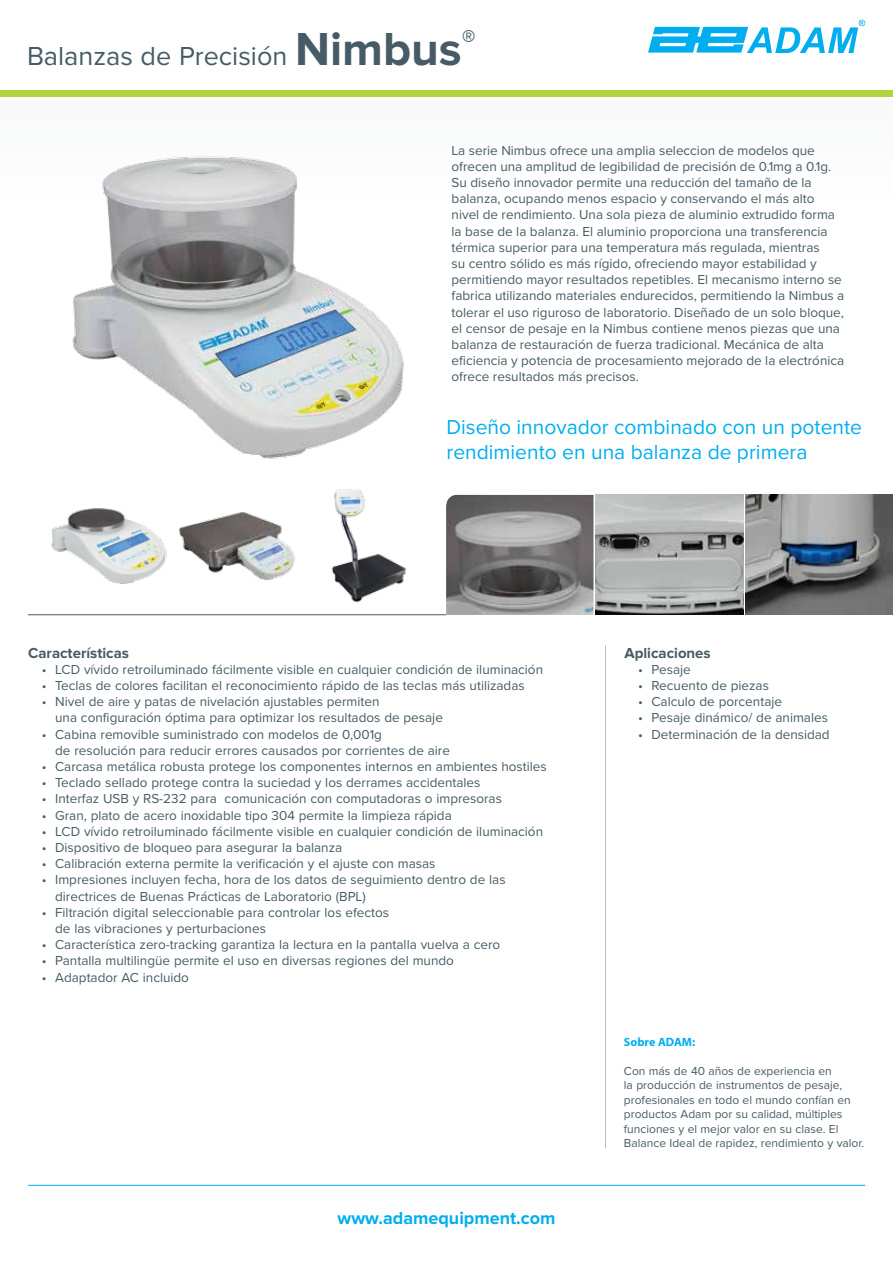
<style>
.page{position:relative;width:893px;height:1263px;background:#fff}
.page>*{position:absolute;margin:0;border:0;box-sizing:border-box;transform-origin:0 0}
.t1{font:27px "Proxima Nova";color:#465b65}
.t2{font:21px/25.2px "Proxima Nova";color:#00aeef}
.t3{font:700 18px "Proxima Nova";color:#00aeef}
.t4{font:700 15px "Proxima Nova";color:#465b65}
.t5{font:13.5px/16.2px "Proxima Nova";color:#465b65}
.t6{font:12px/14.4px "Proxima Nova";color:#465b65}
.t7{font:700 12px "Myriad Pro";color:#00aeef}
.s1{font-weight:700;font-size:48px}
</style>
<div class="page">
<div style="left:0;top:97px;width:893px;height:114px;background:#fafbfb"></div>
<div style="left:0;top:91px;width:893px;height:6px;background:#b2d33e"></div>
<hr style="left:28px;top:1185px;width:837px;height:1px;background:#00aeef">
<hr style="left:28px;top:614px;width:418px;height:1px;background:#465b65">
<hr style="left:605px;top:646px;width:1px;height:502px;background:#b1bfc7">
<svg style="left:648px;top:20px;width:217px;height:33px"></svg>
<img style="left:745px;top:495px;width:148px;height:120px">
<img style="left:596px;top:495px;width:147px;height:120px">
<img style="left:446px;top:495px;width:147px;height:120px">
<img style="left:72px;top:156px;width:332px;height:303px">
<img style="left:51px;top:508px;width:116px;height:76px">
<img style="left:179px;top:512px;width:116px;height:68px">
<img style="left:331px;top:489px;width:76px;height:113px">
<h1 class="t1" style="left:27px;top:36px;width:450px">Balanzas de Precisión <span class="s1">Nimbus</span><sup>®</sup></h1>
<p class="t5" style="left:452px;top:141px;width:394px">La serie Nimbus ofrece una amplia seleccion de modelos que ofrecen una amplitud de legibilidad de precisión de 0.1mg a 0.1g.<br>Su diseño innovador permite una reducción del tamaño de la balanza, ocupando menos espacio y conservando el más alto nivel de rendimiento. Una sola pieza de aluminio extrudido forma la base de la balanza. El aluminio proporciona una transferencia térmica superior para una temperatura más regulada, mientras<br>su centro sólido es más rígido, ofreciendo mayor estabilidad y permitiendo mayor resultados repetibles. El mecanismo interno se fabrica utilizando materiales endurecidos, permitiendo la Nimbus a tolerar el uso riguroso de laboratorio. Diseñado de un solo bloque, el censor de pesaje en la Nimbus contiene menos piezas que una balanza de restauración de fuerza tradicional. Mecánica de alta eficiencia y potencia de procesamiento mejorado de la electrónica ofrece resultados más precisos.</p>
<h2 class="t2" style="left:446px;top:413px;width:417px">Diseño innovador combinado con un potente rendimiento en una balanza de primera</h2>
<p class="t4" style="left:28px;top:644px;width:102px">Características</p>
<p class="t5" style="left:42px;top:661px;width:503px">• LCD vívido retroiluminado fácilmente visible en cualquier condición de iluminación</p>
<p class="t5" style="left:42px;top:677px;width:485px">• Teclas de colores facilitan el reconocimiento rápido de las teclas más utilizadas</p>
<p class="t5" style="left:55px;top:693px;width:389px;text-indent:-14px">• Nivel de aire y patas de nivelación ajustables permiten<br>una configuración óptima para optimizar los resultados de pesaje</p>
<p class="t5" style="left:55px;top:725px;width:396px;text-indent:-14px">• Cabina removible suministrado con modelos de 0,001g<br>de resolución para reducir errores causados por corrientes de aire</p>
<p class="t5" style="left:42px;top:758px;width:507px">• Carcasa metálica robusta protege los componentes internos en ambientes hostiles</p>
<p class="t5" style="left:42px;top:774px;width:440px">• Teclado sellado protege contra la suciedad y los derrames accidentales</p>
<p class="t5" style="left:42px;top:790px;width:462px">• Interfaz USB y RS-232 para comunicación con computadoras o impresoras</p>
<p class="t5" style="left:42px;top:806px;width:412px">• Gran, plato de acero inoxidable tipo 304 permite la limpieza rápida</p>
<p class="t5" style="left:42px;top:823px;width:503px">• LCD vívido retroiluminado fácilmente visible en cualquier condición de iluminación</p>
<p class="t5" style="left:42px;top:839px;width:302px">• Dispositivo de bloqueo para asegurar la balanza</p>
<p class="t5" style="left:42px;top:855px;width:395px">• Calibración externa permite la verificación y el ajuste con masas</p>
<p class="t5" style="left:55px;top:871px;width:452px;text-indent:-14px">• Impresiones incluyen fecha, hora de los datos de seguimiento dentro de las directrices de Buenas Prácticas de Laboratorio (BPL)</p>
<p class="t5" style="left:55px;top:904px;width:335px;text-indent:-14px">• Filtración digital seleccionable para controlar los efectos de las vibraciones y perturbaciones</p>
<p class="t5" style="left:42px;top:936px;width:460px">• Característica zero-tracking garantiza la lectura en la pantalla vuelva a cero</p>
<p class="t5" style="left:42px;top:952px;width:414px">• Pantalla multilingüe permite el uso en diversas regiones del mundo</p>
<p class="t5" style="left:42px;top:968px;width:149px">• Adaptador AC incluido</p>
<h3 class="t3" style="left:338px;top:1208px;width:219px">www.adamequipment.com</h3>
<p class="t4" style="left:624px;top:644px;width:88px">Aplicaciones</p>
<p class="t5" style="left:638px;top:661px;width:54px">• Pesaje</p>
<p class="t5" style="left:638px;top:677px;width:132px">• Recuento de piezas</p>
<p class="t5" style="left:638px;top:693px;width:146px">• Calculo de porcentaje</p>
<p class="t5" style="left:638px;top:709px;width:191px">• Pesaje dinámico/ de animales</p>
<p class="t5" style="left:638px;top:725px;width:193px">• Determinación de la densidad</p>
<p class="t7" style="left:624px;top:1034px;width:73px">Sobre ADAM:</p>
<p class="t6" style="left:624px;top:1063px;width:242px">Con más de 40 años de experiencia en<br>la producción de instrumentos de pesaje, profesionales en todo el mundo confían en productos Adam por su calidad, múltiples funciones y el mejor valor en su clase. El Balance Ideal de rapidez, rendimiento y valor.</p>
</div>
